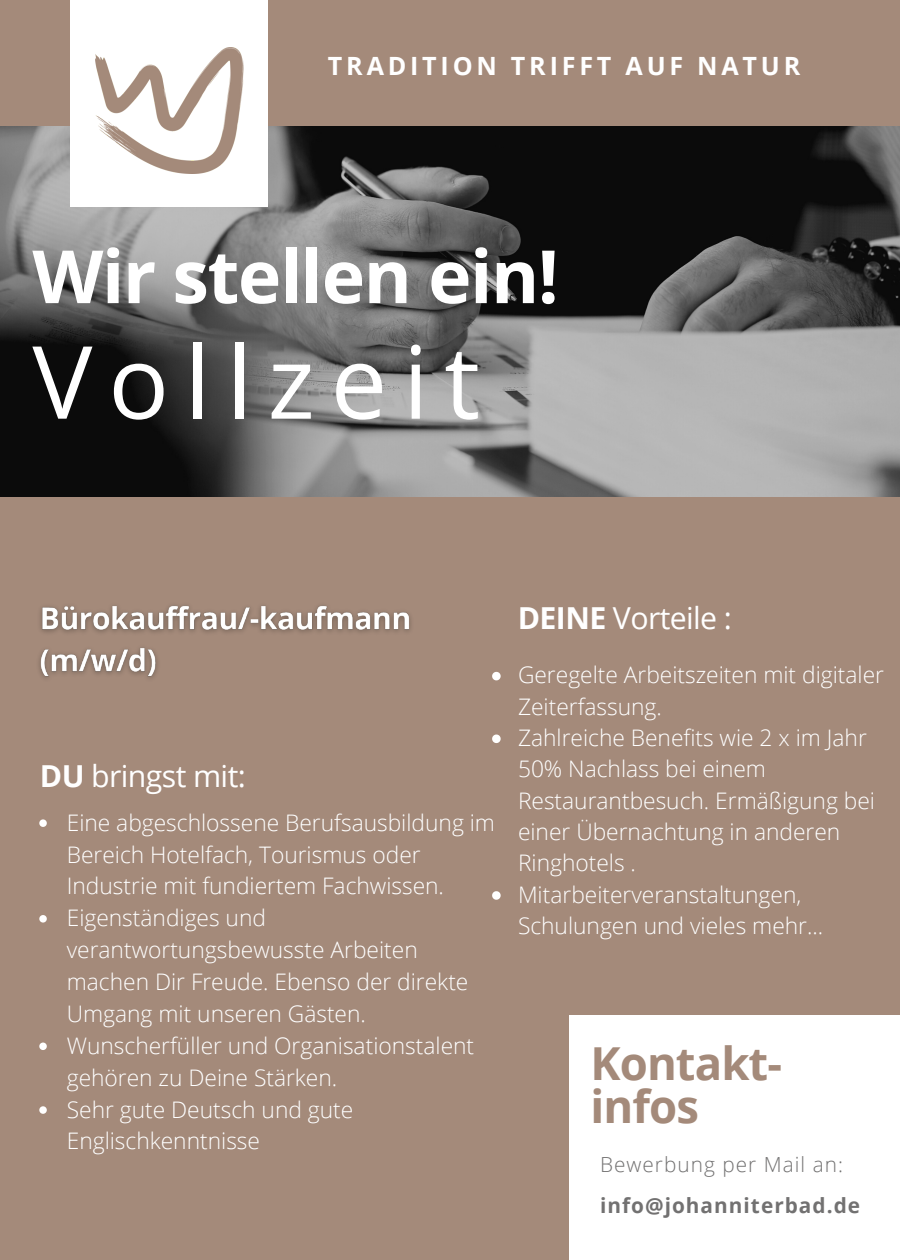
<style>
.page{position:relative;width:900px;height:1260px;background:#a48a7a}
.page>*{position:absolute;margin:0;border:0;box-sizing:border-box;transform-origin:0 0}
.t1{font:101px "Open Sans";letter-spacing:.155em;color:#fff}
.t2{font:700 73.5px "Open Sans";letter-spacing:-.02em;color:#fff}
.t3{font:700 45.5px "Open Sans";letter-spacing:-.02em;color:#a48a7a}
.t4{font:30.25px "Open Sans";letter-spacing:-.02em;color:#fff}
.t5{font:700 25.25px "Open Sans";letter-spacing:.15em;color:#fff}
.t6{font:300 22.75px/32px "Open Sans";color:#fff}
.t7{font:700 20.75px "Open Sans";letter-spacing:.05em;color:#727171}
.t8{font:300 20.75px "Open Sans";letter-spacing:.05em;color:#727171}
.s1{font-weight:700}
</style>
<div class="page">
<img style="left:0;top:127px;width:900px;height:369px">
<div style="left:71px;top:0;width:197px;height:207px;background:#fff"></div>
<div style="left:570px;top:1015px;width:330px;height:245px;background:#fff"></div>
<img style="left:95px;top:48px;width:148px;height:125px">
<img style="left:40px;top:605px;width:371px;height:28px">
<img style="left:39px;top:632px;width:125px;height:46px">
<svg style="left:39px;top:819px;width:8px;height:8px"></svg>
<svg style="left:39px;top:915px;width:8px;height:8px"></svg>
<svg style="left:39px;top:1043px;width:8px;height:7px"></svg>
<svg style="left:39px;top:1106px;width:8px;height:8px"></svg>
<svg style="left:492px;top:672px;width:9px;height:8px"></svg>
<svg style="left:492px;top:735px;width:9px;height:8px"></svg>
<svg style="left:492px;top:891px;width:9px;height:9px"></svg>
<p class="t5" style="left:328px;top:48px;width:474px">TRADITION TRIFFT AUF NATUR</p>
<p class="t2" style="left:32px;top:225px;width:528px">Wir stellen ein!</p>
<p class="t1" style="left:32px;top:311px;width:449px">Vollzeit</p>
<p class="t4" style="left:40px;top:755px;width:207px"><span class="s1">DU</span> bringst mit:</p>
<p class="t6" style="left:67px;top:806px;width:430px">Eine abgeschlossene Berufsausbildung im<br>Bereich Hotelfach, Tourismus oder<br>Industrie mit fundiertem Fachwissen.</p>
<p class="t6" style="left:67px;top:901px;width:403px">Eigenständiges und verantwortungsbewusste Arbeiten machen Dir Freude. Ebenso der direkte<br>Umgang mit unseren Gästen.</p>
<p class="t6" style="left:67px;top:1029px;width:409px">Wunscherfüller und Organisationstalent gehören zu Deine Stärken.</p>
<p class="t6" style="left:67px;top:1093px;width:288px">Sehr gute Deutsch und gute<br>Englischkenntnisse</p>
<p class="t4" style="left:518px;top:597px;width:216px"><span class="s1">DEINE</span> Vorteile :</p>
<p class="t6" style="left:518px;top:659px;width:368px;line-height:31.2px">Geregelte Arbeitszeiten mit digitaler<br>Zeiterfassung.</p>
<p class="t6" style="left:518px;top:721px;width:359px;line-height:31.2px">Zahlreiche Benefits wie 2 x im Jahr<br>50% Nachlass bei einem<br>Restaurantbesuch. Ermäßigung bei einer Übernachtung in anderen<br>Ringhotels .</p>
<p class="t6" style="left:518px;top:878px;width:307px;line-height:31.2px">Mitarbeiterveranstaltungen,<br>Schulungen und vieles mehr...</p>
<p class="t3" style="left:590px;top:1031px;width:193px">Kontakt-</p>
<p class="t3" style="left:590px;top:1074px;width:110px">infos</p>
<p class="t8" style="left:600px;top:1149px;width:244px">Bewerbung per Mail an:</p>
<p class="t7" style="left:600px;top:1191px;width:262px">info@johanniterbad.de</p>
</div>
